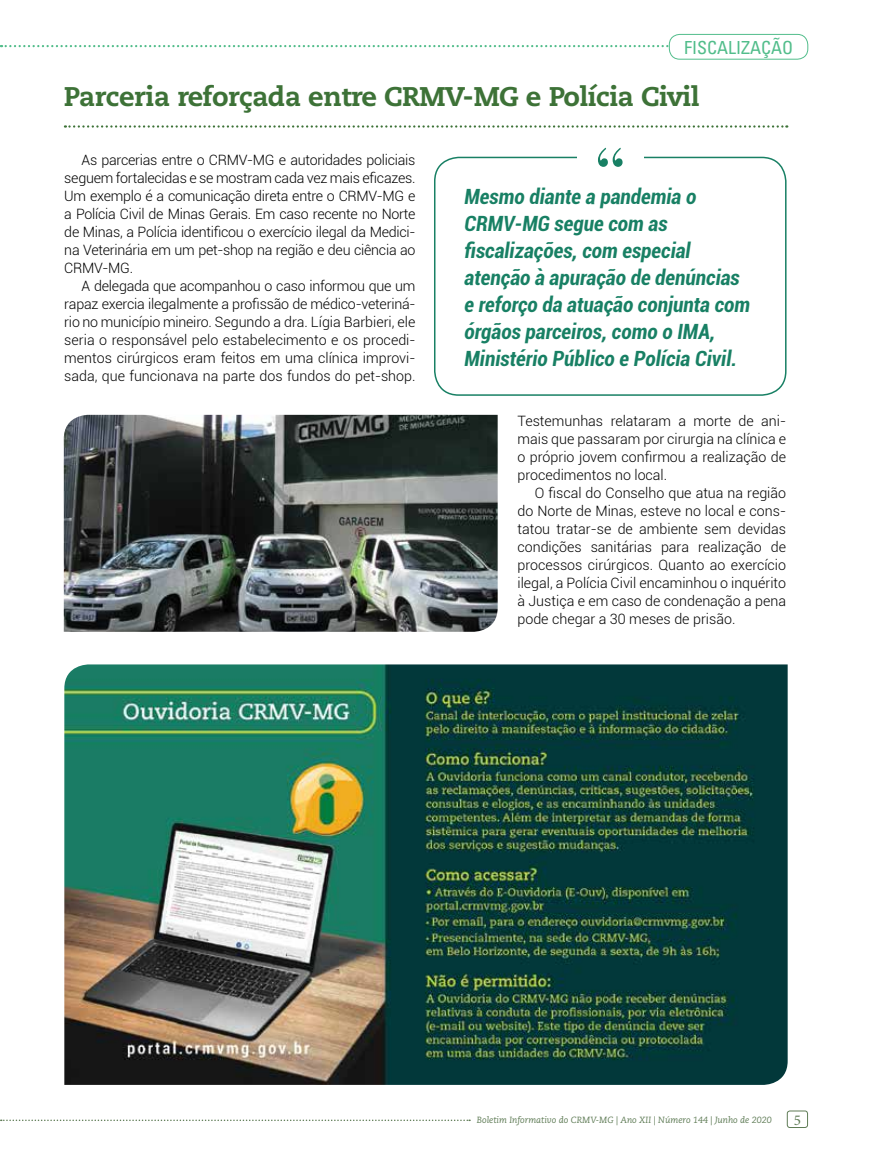
<style>
.page{position:relative;width:872px;height:1170px;background:#fff}
.page>*{position:absolute;margin:0;border:0;box-sizing:border-box;transform-origin:0 0}
.t1{font:800 27px "Caecilia";letter-spacing:-.015em;color:#3d7237}
.t2{font:italic 700 condensed 21px/27px "Roboto";color:#188064}
.t3{font:condensed 18px "Univers";color:#52bd8b}
.t4{font:15px "Minion Pro";color:#5f7c56}
.t5{font:300 14.25px/18px "Roboto";color:#000;text-align:justify}
.t6{font:italic 9px "Caecilia LT Std";color:#5f7c56}
</style>
<div class="page">
<svg style="left:1px;top:1119px;width:469px;height:1px"></svg>
<div style="left:787px;top:1110px;width:21px;height:17px;border:1px solid #5f7c56;border-radius:3px"></div>
<svg style="left:0;top:45px;width:669px;height:2px"></svg>
<svg style="left:65px;top:125px;width:722px;height:3px"></svg>
<div style="left:669px;top:34px;width:139px;height:26px;border:1px solid #52bd8b;border-radius:10px"></div>
<div style="left:434px;top:157px;width:352px;height:239px;border:2px solid #188064;border-radius:24px"></div>
<div style="left:577px;top:141px;width:66px;height:32px;background:#fff"></div>
<svg style="left:598px;top:148px;width:24px;height:19px"></svg>
<img style="left:64px;top:415px;width:433px;height:216px">
<img style="left:64px;top:664px;width:723px;height:420px">
<p class="t3" style="left:684px;top:36px;width:111px">FISCALIZAÇÃO</p>
<h1 class="t1" style="left:64px;top:80px;width:637px">Parceria reforçada entre CRMV-MG e Polícia Civil</h1>
<p class="t5" style="left:64px;top:150px;width:353px;text-indent:17px">As parcerias entre o CRMV-MG e autoridades policiais seguem fortalecidas e se mostram cada vez mais eficazes.<br>Um exemplo é a comunicação direta entre o CRMV-MG e a Polícia Civil de Minas Gerais. Em caso recente no Norte de Minas, a Polícia identificou o exercício ilegal da Medici&shy;na Veterinária em um pet-shop na região e deu ciência ao CRMV-MG.</p>
<p class="t5" style="left:64px;top:276px;width:353px;text-indent:17px">A delegada que acompanhou o caso informou que um rapaz exercia ilegalmente a profissão de médico-veteriná&shy;rio no município mineiro. Segundo a dra. Lígia Barbieri, ele seria o responsável pelo estabelecimento e os procedi&shy;mentos cirúrgicos eram feitos em uma clínica improvi&shy;sada, que funcionava na parte dos fundos do pet-shop.</p>
<h2 class="t2" style="left:464px;top:182px;width:287px">Mesmo diante a pandemia o<br>CRMV-MG segue com as fiscalizações, com especial atenção à apuração de denúncias e reforço da atuação conjunta com órgãos parceiros, como o IMA,<br>Ministério Público e Polícia Civil.</h2>
<p class="t5" style="left:517px;top:411px;width:270px">Testemunhas relataram a morte de ani&shy;mais que passaram por cirurgia na clínica e o próprio jovem confirmou a realização de procedimentos no local.</p>
<p class="t5" style="left:517px;top:483px;width:270px;text-indent:17px">O fiscal do Conselho que atua na região do Norte de Minas, esteve no local e cons&shy;tatou tratar-se de ambiente sem devidas condições sanitárias para realização de processos cirúrgicos. Quanto ao exercício ilegal, a Polícia Civil encaminhou o inquérito à Justiça e em caso de condenação a pena pode chegar a 30 meses de prisão.</p>
<p class="t6" style="left:477px;top:1114px;width:296px">Boletim Informativo do CRMV-MG | Ano XII | Número 144 | Junho de 2020</p>
<p class="t4" style="left:794px;top:1109px;width:9px">5</p>
</div>
